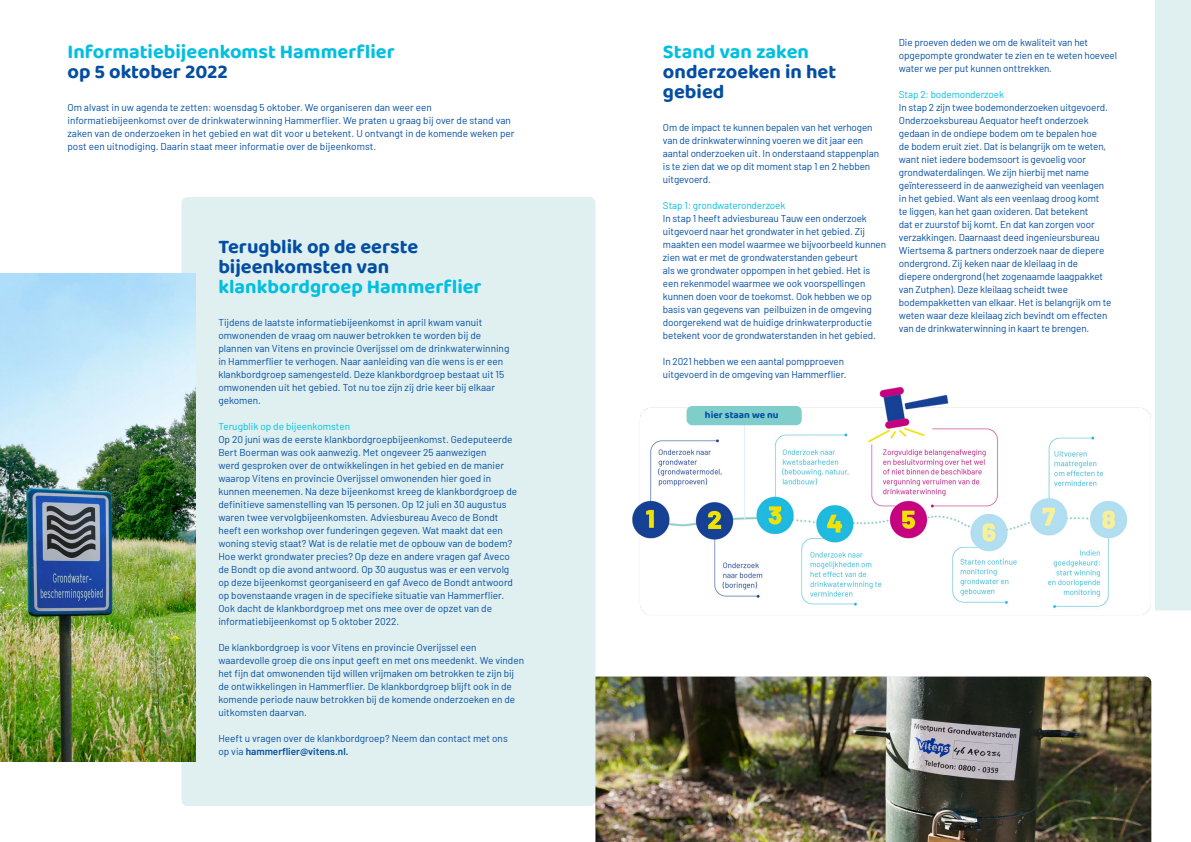
<style>
.page{position:relative;width:1191px;height:842px;background:#fff}
.page>*{position:absolute;margin:0;border:0;box-sizing:border-box;transform-origin:0 0}
.t1{font:700 20px/20px "Baloo 2";color:#034ea2}
.t2{font:700 20px "Baloo 2";color:#00bfdf}
.t3{font:10px/13px "Barlow";letter-spacing:-.01em;color:#034ea2}
.t4{font:10px "Barlow";letter-spacing:-.01em;color:#00bfdf}
.t5{font:700 10px "Baloo 2";color:#034ea2}
.s1{font-weight:600}
</style>
<div class="page">
<div style="left:181px;top:197px;width:414px;height:609px;background:#e0f0f1;border-radius:6px"></div>
<img style="left:0;top:273px;width:196px;height:489px">
<img style="left:595px;top:677px;width:556px;height:165px">
<div style="left:1155px;top:0;width:36px;height:610px;background:#e0f0f1"></div>
<img style="left:632px;top:372px;width:536px;height:243px">
<hr style="left:744px;top:410px;width:1px;height:109px;background:#e0f0f1">
<div style="left:686px;top:406px;width:115px;height:19px;background:#80cecb;border-radius:6px"></div>
<h1 class="t2" style="left:67px;top:37px;width:329px">Informatiebijeenkomst Hammerflier</h1>
<h1 class="t1" style="left:67px;top:62px;width:162px">op 5 oktober 2022</h1>
<p class="t3" style="left:67px;top:100px;width:448px">Om alvast in uw agenda te zetten: woensdag 5 oktober. We organiseren dan weer een informatiebijeenkomst over de drinkwaterwinning Hammerflier. We praten u graag bij over de stand van zaken van de onderzoeken in het gebied en wat dit voor u betekent. U ontvangt in de komende weken per post een uitnodiging. Daarin staat meer informatie over de bijeenkomst.</p>
<h1 class="t1" style="left:218px;top:238px;width:201px">Terugblik op de eerste bijeenkomsten van</h1>
<h1 class="t2" style="left:218px;top:273px;width:265px">klankbordgroep Hammerflier</h1>
<p class="t3" style="left:218px;top:315px;width:292px">Tijdens de laatste informatiebijeenkomst in april kwam vanuit omwonenden de vraag om nauwer betrokken te worden bij de plannen van Vitens en provincie Overijssel om de drinkwaterwinning in Hammerflier te verhogen. Naar aanleiding van die wens is er een klankbordgroep samengesteld. Deze klankbordgroep bestaat uit 15 omwonenden uit het gebied. Tot nu toe zijn zij drie keer bij elkaar gekomen.</p>
<p class="t4" style="left:218px;top:419px;width:133px">Terugblik op de bijeenkomsten</p>
<p class="t3" style="left:218px;top:432px;width:300px">Op 20 juni was de eerste klankbordgroepbijeenkomst. Gedeputeerde Bert Boerman was ook aanwezig. Met ongeveer 25 aanwezigen<br>werd gesproken over de ontwikkelingen in het gebied en de manier waarop Vitens en provincie Overijssel omwonenden hier goed in kunnen meenemen. Na deze bijeenkomst kreeg de klankbordgroep de definitieve samenstelling van 15 personen. Op 12 juli en 30 augustus waren twee vervolgbijeenkomsten. Adviesbureau Aveco de Bondt heeft een workshop over funderingen gegeven. Wat maakt dat een woning stevig staat? Wat is de relatie met de opbouw van de bodem?<br>Hoe werkt grondwater precies? Op deze en andere vragen gaf Aveco de Bondt op die avond antwoord. Op 30 augustus was er een vervolg op deze bijeenkomst georganiseerd en gaf Aveco de Bondt antwoord op bovenstaande vragen in de specifieke situatie van Hammerflier.<br>Ook dacht de klankbordgroep met ons mee over de opzet van de informatiebijeenkomst op 5 oktober 2022.</p>
<p class="t3" style="left:218px;top:640px;width:307px">De klankbordgroep is voor Vitens en provincie Overijssel een waardevolle groep die ons input geeft en met ons meedenkt. We vinden het fijn dat omwonenden tijd willen vrijmaken om betrokken te zijn bij de ontwikkelingen in Hammerflier. De klankbordgroep blijft ook in de komende periode nauw betrokken bij de komende onderzoeken en de uitkomsten daarvan.</p>
<p class="t3" style="left:218px;top:731px;width:291px">Heeft u vragen over de klankbordgroep? Neem dan contact met ons op via <span class="s1">hammerflier@vitens.nl.</span></p>
<h1 class="t2" style="left:663px;top:37px;width:147px">Stand van zaken</h1>
<h1 class="t1" style="left:663px;top:62px;width:175px">onderzoeken in het gebied</h1>
<p class="t3" style="left:663px;top:120px;width:218px">Om de impact te kunnen bepalen van het verhogen van de drinkwaterwinning voeren we dit jaar een aantal onderzoeken uit. In onderstaand stappenplan is te zien dat we op dit moment stap 1 en 2 hebben uitgevoerd.</p>
<p class="t4" style="left:663px;top:198px;width:124px">Stap 1: grondwateronderzoek</p>
<p class="t3" style="left:663px;top:211px;width:225px">In stap 1 heeft adviesbureau Tauw een onderzoek uitgevoerd naar het grondwater in het gebied. Zij maakten een model waarmee we bijvoorbeeld kunnen zien wat er met de grondwaterstanden gebeurt<br>als we grondwater oppompen in het gebied. Het is een rekenmodel waarmee we ook voorspellingen kunnen doen voor de toekomst. Ook hebben we op basis van gegevens van peilbuizen in de omgeving doorgerekend wat de huidige drinkwaterproductie betekent voor de grondwaterstanden in het gebied.</p>
<p class="t3" style="left:663px;top:354px;width:185px">In 2021 hebben we een aantal pompproeven uitgevoerd in de omgeving van Hammerflier.</p>
<p class="t5" style="left:705px;top:408px;width:75px">hier staan we nu</p>
<p class="t3" style="left:899px;top:35px;width:220px">Die proeven deden we om de kwaliteit van het opgepompte grondwater te zien en te weten hoeveel water we per put kunnen onttrekken.</p>
<p class="t4" style="left:899px;top:87px;width:106px">Stap 2: bodemonderzoek</p>
<p class="t3" style="left:899px;top:100px;width:214px">In stap 2 zijn twee bodemonderzoeken uitgevoerd.<br>Onderzoeksbureau Aequator heeft onderzoek gedaan in de ondiepe bodem om te bepalen hoe<br>de bodem eruit ziet. Dat is belangrijk om te weten, want niet iedere bodemsoort is gevoelig voor grondwaterdalingen. We zijn hierbij met name geïnteresseerd in de aanwezigheid van veenlagen in het gebied. Want als een veenlaag droog komt<br>te liggen, kan het gaan oxideren. Dat betekent<br>dat er zuurstof bij komt. En dat kan zorgen voor verzakkingen. Daarnaast deed ingenieursbureau Wiertsema &amp; partners onderzoek naar de diepere ondergrond. Zij keken naar de kleilaag in de diepere ondergrond (het zogenaamde laagpakket van Zutphen). Deze kleilaag scheidt twee bodempakketten van elkaar. Het is belangrijk om te weten waar deze kleilaag zich bevindt om effecten van de drinkwaterwinning in kaart te brengen.</p>
</div>
